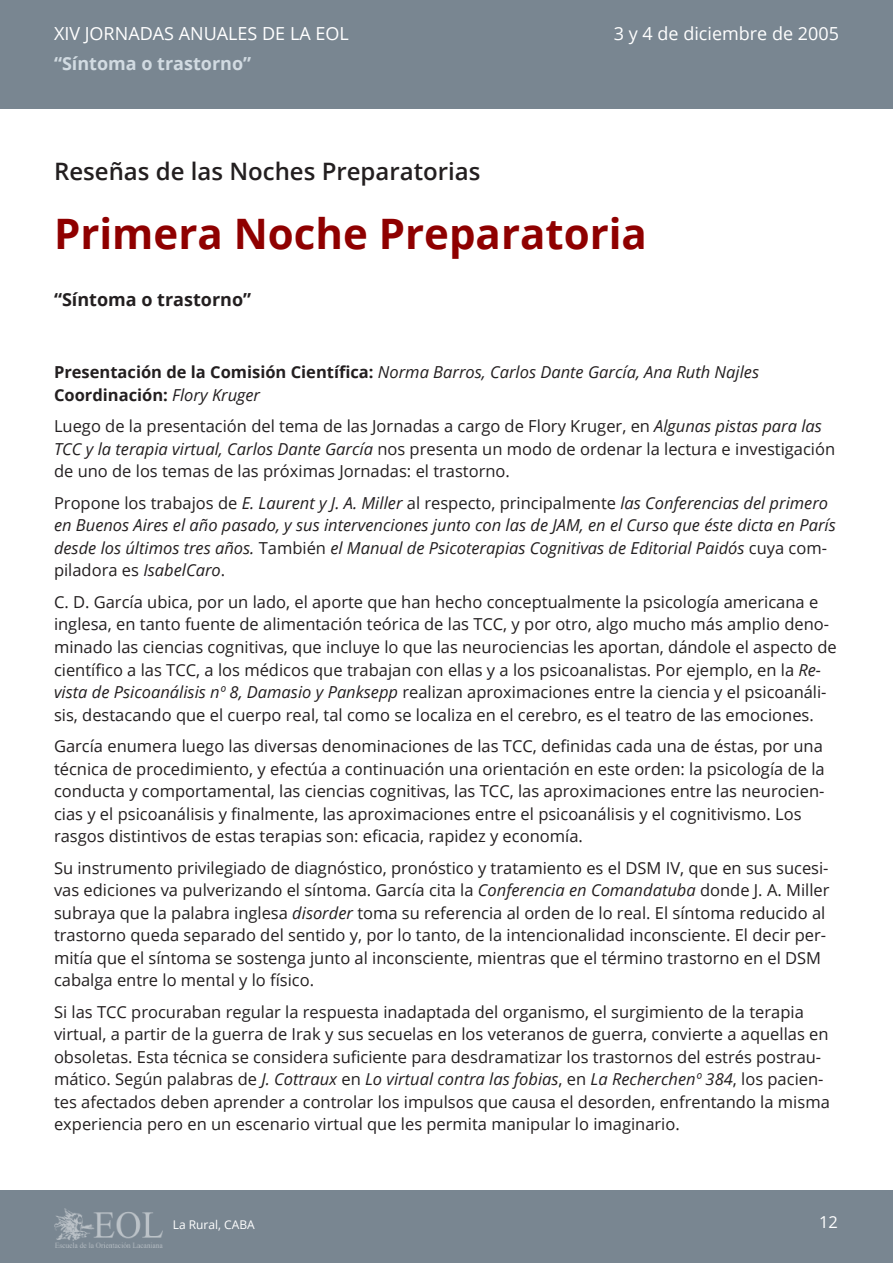
<style>
.page{position:relative;width:893px;height:1263px;background:#fff}
.page>*{position:absolute;margin:0;border:0;box-sizing:border-box;transform-origin:0 0}
.t1{font:700 42px "Open Sans";color:#8f0000}
.t2{font:600 24px "Open Sans";color:#231f20}
.t3{font:18px "Open Sans";color:#fff}
.t4{font:700 18px "Open Sans";color:#d2dbe2}
.t5{font:700 18px "Open Sans";color:#231f20}
.t6{font:16.5px/22.5px "Open Sans";color:#231f20}
.t7{font:italic 16.5px/22.5px "Open Sans";color:#231f20}
.t8{font:16.5px "Open Sans";color:#fff}
.t9{font:12px "Open Sans";color:#fff}
.s1{font-weight:700;font-style:normal}
.s2{font-style:italic}
.s3{font-style:normal}
</style>
<div class="page">
<div style="left:0;top:0;width:893px;height:108px;background:#798691"></div>
<div style="left:0;top:1191px;width:893px;height:72px;background:#798691"></div>
<img style="left:54px;top:1209px;width:108px;height:38px">
<p class="t3" style="left:54px;top:22px;width:296px">XIV JORNADAS ANUALES DE LA EOL</p>
<p class="t4" style="left:54px;top:51px;width:199px">“Síntoma o trastorno”</p>
<p class="t3" style="left:614px;top:22px;width:227px">3 y 4 de diciembre de 2005</p>
<h3 class="t2" style="left:54px;top:155px;width:428px">Reseñas de las Noches Preparatorias</h3>
<h1 class="t1" style="left:54px;top:204px;width:594px">Primera Noche Preparatoria</h1>
<h4 class="t5" style="left:54px;top:287px;width:199px">“Síntoma o trastorno”</h4>
<p class="t7" style="left:54px;top:361px;width:707px"><span class="s1">Presentación de la Comisión Científica:</span> Norma Barros, Carlos Dante García, Ana Ruth Najles<br><span class="s1">Coordinación:</span> Flory Kruger</p>
<p class="t6" style="left:54px;top:415px;width:783px">Luego de la presentación del tema de las Jornadas a cargo de Flory Kruger, en <span class="s2">Algunas pistas para las<br>TCC y la terapia virtual, Carlos Dante García</span> nos presenta un modo de ordenar la lectura e investigación de uno de los temas de las próximas Jornadas: el trastorno.</p>
<p class="t7" style="left:54px;top:491px;width:783px"><span class="s3">Propone los trabajos de</span> E. Laurent y J. A. Miller <span class="s3">al respecto, principalmente</span> las Conferencias del primero en Buenos Aires el año pasado, y sus intervenciones junto con las de JAM, en el Curso que éste dicta en París desde los últimos tres años. <span class="s3">También</span> el Manual de Psicoterapias Cognitivas de Editorial Paidós <span class="s3">cuya com&shy;piladora es</span> IsabelCaro<span class="s3">.</span></p>
<p class="t6" style="left:54px;top:590px;width:784px">C. D. García ubica, por un lado, el aporte que han hecho conceptualmente la psicología americana e inglesa, en tanto fuente de alimentación teórica de las TCC, y por otro, algo mucho más amplio deno&shy;minado las ciencias cognitivas, que incluye lo que las neurociencias les aportan, dándole el aspecto de científico a las TCC, a los médicos que trabajan con ellas y a los psicoanalistas. Por ejemplo, en la <span class="s2">Re&shy;vista de Psicoanálisis nº 8, Damasio y Panksepp</span> realizan aproximaciones entre la ciencia y el psicoanáli&shy;sis, destacando que el cuerpo real, tal como se localiza en el cerebro, es el teatro de las emociones.</p>
<p class="t6" style="left:54px;top:734px;width:772px">García enumera luego las diversas denominaciones de las TCC, definidas cada una de éstas, por una técnica de procedimiento, y efectúa a continuación una orientación en este orden: la psicología de la conducta y comportamental, las ciencias cognitivas, las TCC, las aproximaciones entre las neurocien&shy;cias y el psicoanálisis y finalmente, las aproximaciones entre el psicoanálisis y el cognitivismo. Los rasgos distintivos de estas terapias son: eficacia, rapidez y economía.</p>
<p class="t6" style="left:54px;top:856px;width:777px">Su instrumento privilegiado de diagnóstico, pronóstico y tratamiento es el DSM IV, que en sus sucesi&shy;vas ediciones va pulverizando el síntoma. García cita la <span class="s2">Conferencia en Comandatuba</span> donde J. A. Miller subraya que la palabra inglesa <span class="s2">disorder</span> toma su referencia al orden de lo real. El síntoma reducido al trastorno queda separado del sentido y, por lo tanto, de la intencionalidad inconsciente. El decir per&shy;mitía que el síntoma se sostenga junto al inconsciente, mientras que el término trastorno en el DSM cabalga entre lo mental y lo físico.</p>
<p class="t6" style="left:54px;top:1000px;width:777px">Si las TCC procuraban regular la respuesta inadaptada del organismo, el surgimiento de la terapia virtual, a partir de la guerra de Irak y sus secuelas en los veteranos de guerra, convierte a aquellas en obsoletas. Esta técnica se considera suficiente para desdramatizar los trastornos del estrés postrau&shy;mático. Según palabras de <span class="s2">J. Cottraux</span> en <span class="s2">Lo virtual contra las fobias</span>, en <span class="s2">La Recherchenº 384</span>, los pacien&shy;tes afectados deben aprender a controlar los impulsos que causa el desorden, enfrentando la misma experiencia pero en un escenario virtual que les permita manipular lo imaginario.</p>
<p class="t9" style="left:173px;top:1217px;width:84px">La Rural, CABA</p>
<p class="t8" style="left:819px;top:1211px;width:20px">12</p>
</div>
